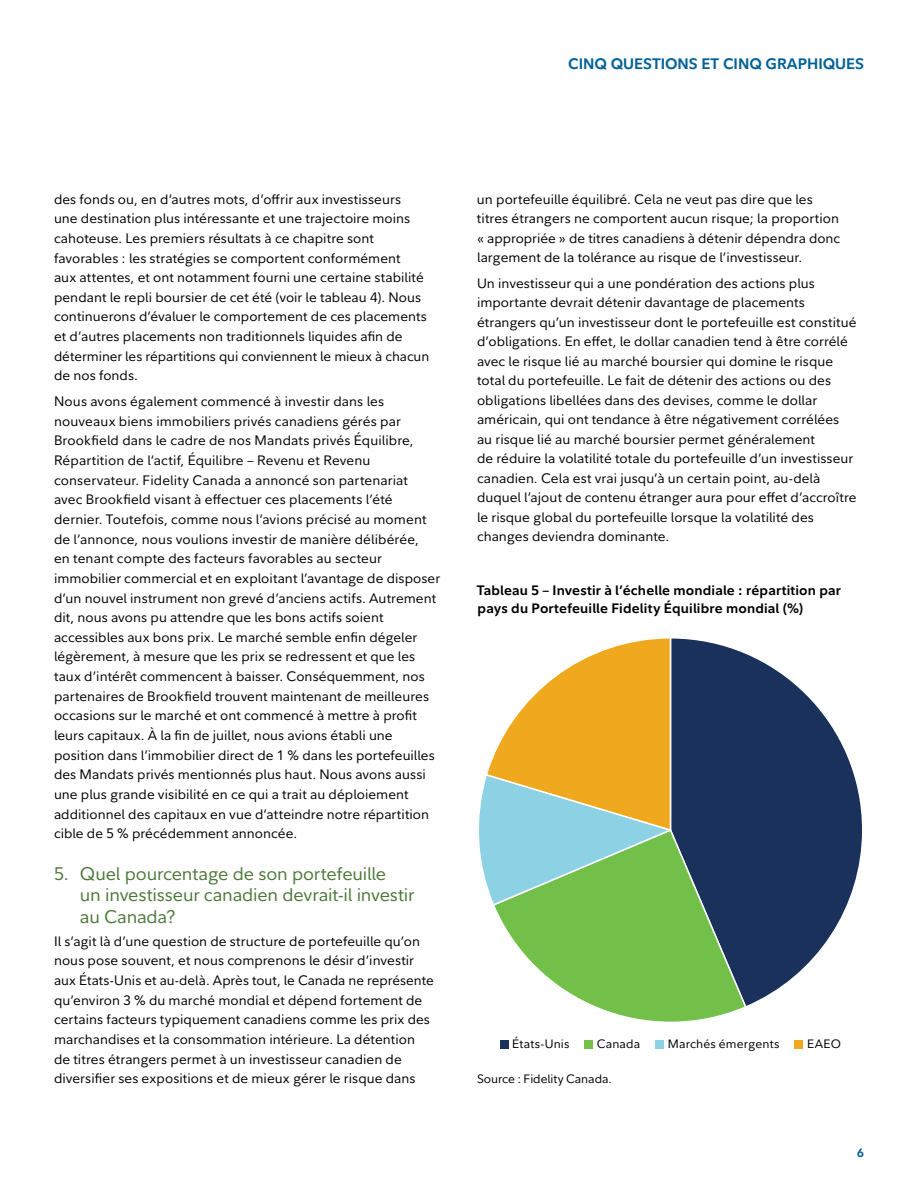
<style>
.page{position:relative;width:918px;height:1188px;background:#fff}
.page>*{position:absolute;margin:0;border:0;box-sizing:border-box;transform-origin:0 0}
.t1{font:18px/21.8px "Fidelity Sans";letter-spacing:-.01em;color:#4c7838}
.t2{font:700 15px "Fidelity Sans";color:#006197}
.t3{font:13.5px/19.6px "Fidelity Sans";letter-spacing:.005em;color:#000}
.t4{font:700 13.5px/18px "Fidelity Sans";letter-spacing:.01em;color:#000}
.t5{font:12px "Fidelity Sans";letter-spacing:.01em;color:#000}
.t6{font:700 12px "Fidelity Sans";color:#006197}
</style>
<div class="page">
<svg style="left:675px;top:638px;width:187px;height:367px"></svg>
<svg style="left:495px;top:828px;width:253px;height:221px"></svg>
<svg style="left:479px;top:638px;width:196px;height:269px"></svg>
<div style="left:500px;top:1040px;width:8px;height:8px;background:#19315b"></div>
<div style="left:585px;top:1040px;width:8px;height:8px;background:#72c049"></div>
<div style="left:655px;top:1040px;width:9px;height:8px;background:#8dd1e4"></div>
<div style="left:795px;top:1040px;width:8px;height:8px;background:#f0a91f"></div>
<p class="t2" style="left:568px;top:54px;width:297px">CINQ QUESTIONS ET CINQ GRAPHIQUES</p>
<p class="t3" style="left:54px;top:189px;width:377px">des fonds ou, en d’autres mots, d’offrir aux investisseurs<br>une destination plus intéressante et une trajectoire moins cahoteuse. Les premiers résultats à ce chapitre sont favorables : les stratégies se comportent conformément<br>aux attentes, et ont notamment fourni une certaine stabilité pendant le repli boursier de cet été (voir le tableau 4). Nous continuerons d’évaluer le comportement de ces placements et d’autres placements non traditionnels liquides afin de déterminer les répartitions qui conviennent le mieux à chacun de nos fonds.</p>
<p class="t3" style="left:54px;top:391px;width:388px">Nous avons également commencé à investir dans les nouveaux biens immobiliers privés canadiens gérés par Brookfield dans le cadre de nos Mandats privés Équilibre, Répartition de l’actif, Équilibre – Revenu et Revenu conservateur. Fidelity Canada a annoncé son partenariat<br>avec Brookfield visant à effectuer ces placements l’été dernier. Toutefois, comme nous l’avions précisé au moment de l’annonce, nous voulions investir de manière délibérée,<br>en tenant compte des facteurs favorables au secteur immobilier commercial et en exploitant l’avantage de disposer d’un nouvel instrument non grevé d’anciens actifs. Autrement dit, nous avons pu attendre que les bons actifs soient accessibles aux bons prix. Le marché semble enfin dégeler légèrement, à mesure que les prix se redressent et que les taux d’intérêt commencent à baisser. Conséquemment, nos partenaires de Brookfield trouvent maintenant de meilleures occasions sur le marché et ont commencé à mettre à profit leurs capitaux. À la fin de juillet, nous avions établi une position dans l’immobilier direct de 1 % dans les portefeuilles des Mandats privés mentionnés plus haut. Nous avons aussi une plus grande visibilité en ce qui a trait au déploiement additionnel des capitaux en vue d’atteindre notre répartition cible de 5 % précédemment annoncée.</p>
<h1 class="t1" style="left:80px;top:862px;width:336px;text-indent:-26px">5. Quel pourcentage de son portefeuille<br>un investisseur canadien devrait-il investir au Canada?</h1>
<p class="t3" style="left:54px;top:931px;width:381px">Il s’agit là d’une question de structure de portefeuille qu’on nous pose souvent, et nous comprenons le désir d’investir aux États-Unis et au-delà. Après tout, le Canada ne représente qu’environ 3 % du marché mondial et dépend fortement de certains facteurs typiquement canadiens comme les prix des marchandises et la consommation intérieure. La détention de titres étrangers permet à un investisseur canadien de diversifier ses expositions et de mieux gérer le risque dans</p>
<p class="t3" style="left:477px;top:189px;width:365px">un portefeuille équilibré. Cela ne veut pas dire que les titres étrangers ne comportent aucun risque; la proportion « appropriée » de titres canadiens à détenir dépendra donc largement de la tolérance au risque de l’investisseur.</p>
<p class="t3" style="left:477px;top:273px;width:381px">Un investisseur qui a une pondération des actions plus importante devrait détenir davantage de placements étrangers qu’un investisseur dont le portefeuille est constitué d’obligations. En effet, le dollar canadien tend à être corrélé avec le risque lié au marché boursier qui domine le risque total du portefeuille. Le fait de détenir des actions ou des obligations libellées dans des devises, comme le dollar américain, qui ont tendance à être négativement corrélées au risque lié au marché boursier permet généralement<br>de réduire la volatilité totale du portefeuille d’un investisseur canadien. Cela est vrai jusqu’à un certain point, au-delà duquel l’ajout de contenu étranger aura pour effet d’accroître le risque global du portefeuille lorsque la volatilité des changes deviendra dominante.</p>
<p class="t4" style="left:477px;top:581px;width:366px">Tableau 5 – Investir à l’échelle mondiale : répartition par pays du Portefeuille Fidelity Équilibre mondial (%)</p>
<p class="t5" style="left:512px;top:1036px;width:59px">États-Unis</p>
<p class="t5" style="left:597px;top:1036px;width:45px">Canada</p>
<p class="t5" style="left:668px;top:1036px;width:113px">Marchés émergents</p>
<p class="t5" style="left:807px;top:1036px;width:35px">EAEO</p>
<p class="t5" style="left:477px;top:1071px;width:136px">Source : Fidelity Canada.</p>
<p class="t6" style="left:857px;top:1144px;width:8px">6</p>
</div>
